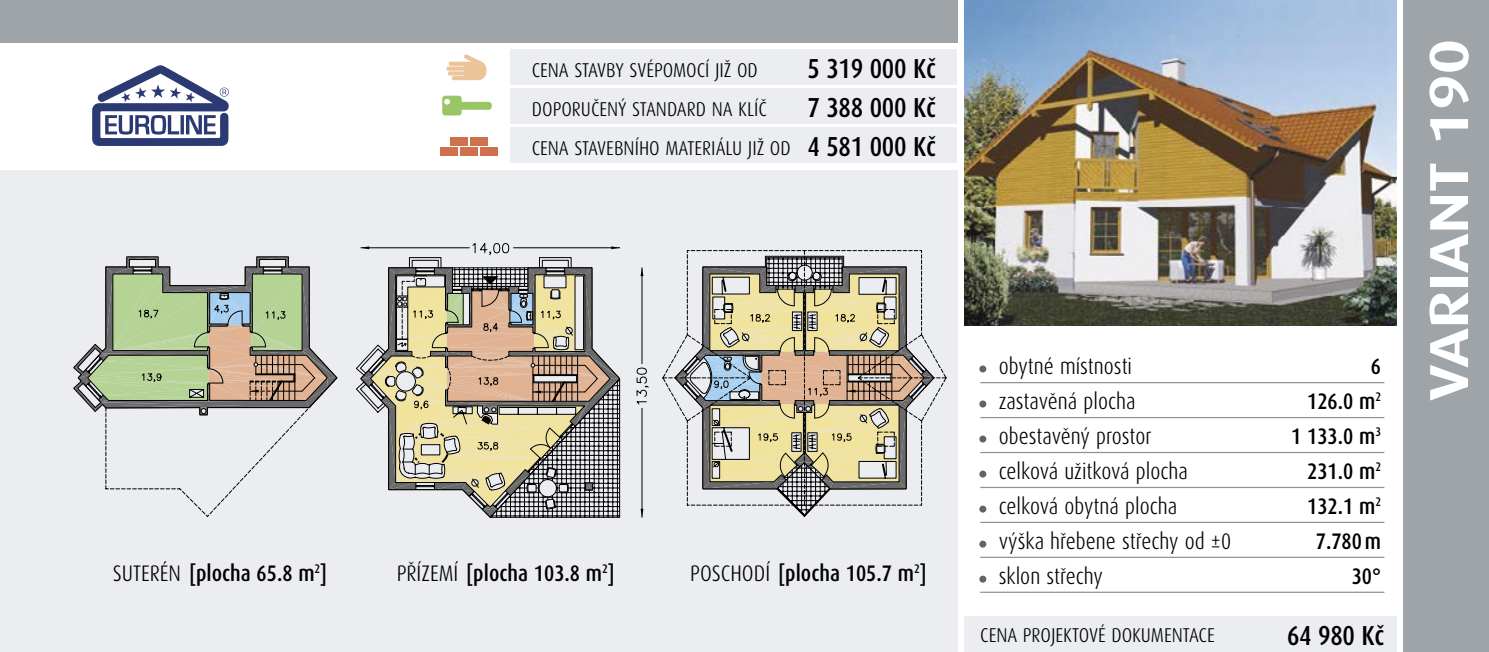
<style>
.page{position:relative;width:1489px;height:652px;background:#fff}
.page>*{position:absolute;margin:0;border:0;box-sizing:border-box;transform-origin:0 0}
.t1{font:300 75px "Dax Condensed";color:#636363}
.t2{font:700 55px "Dax Wide";color:#fff}
.t3{font:500 27.5px/39px "Dax Condensed";letter-spacing:-.01em;color:#000;text-align:justify}
.t4{font:300 22.5px/35px "Dax Condensed";color:#000}
.t5{font:500 22.5px/35px "Dax Condensed";color:#000;text-align:right}
.t6{font:300 20px/39px "Dax Condensed";color:#000}
.t7{font:500 12.5px "Dax Condensed";color:#000}
.s1{font-weight:300}
</style>
<div class="page">
<div style="left:0;top:0;width:957px;height:43px;background:#9fa4a9"></div>
<div style="left:0;top:170px;width:957px;height:482px;background:#ebedf1"></div>
<hr style="left:980px;top:382px;width:404px;height:1px;background:#939393">
<hr style="left:980px;top:417px;width:404px;height:1px;background:#939393">
<hr style="left:980px;top:452px;width:404px;height:1px;background:#939393">
<hr style="left:980px;top:487px;width:404px;height:1px;background:#939393">
<hr style="left:980px;top:522px;width:404px;height:1px;background:#939393">
<hr style="left:980px;top:557px;width:404px;height:1px;background:#939393">
<hr style="left:980px;top:592px;width:404px;height:1px;background:#939393">
<svg style="left:92px;top:65px;width:137px;height:81px"></svg>
<img style="left:964px;top:0;width:432px;height:326px">
<div style="left:1403px;top:0;width:85px;height:652px;background:#9fa4a9"></div>
<div style="left:510px;top:50px;width:447px;height:35px;background:#ebedf1"></div>
<div style="left:510px;top:89px;width:447px;height:35px;background:#ebedf1"></div>
<div style="left:510px;top:128px;width:447px;height:35px;background:#ebedf1"></div>
<div style="left:964px;top:616px;width:432px;height:36px;background:#ebedf1"></div>
<svg style="left:442px;top:96px;width:49px;height:20px"></svg>
<div style="left:450px;top:137px;width:18px;height:9px;background:#d0704f"></div>
<div style="left:470px;top:137px;width:18px;height:9px;background:#d0704f"></div>
<div style="left:440px;top:147px;width:18px;height:9px;background:#d0704f"></div>
<div style="left:460px;top:147px;width:18px;height:9px;background:#d0704f"></div>
<div style="left:480px;top:147px;width:17px;height:9px;background:#d0704f"></div>
<svg style="left:446px;top:54px;width:40px;height:26px"></svg>
<svg style="left:105px;top:415px;width:198px;height:102px"></svg>
<svg style="left:73px;top:256px;width:264px;height:159px"></svg>
<svg style="left:472px;top:243px;width:177px;height:275px"></svg>
<svg style="left:640px;top:268px;width:3px;height:8px"></svg>
<svg style="left:360px;top:247px;width:260px;height:10px"></svg>
<svg style="left:356px;top:257px;width:264px;height:261px"></svg>
<svg style="left:662px;top:251px;width:284px;height:266px"></svg>
<hr style="left:810px;top:268px;width:32px;height:1px;background:#000">
<hr style="left:766px;top:268px;width:32px;height:1px;background:#000">
<hr style="left:766px;top:263px;width:76px;height:1px;background:#000">
<hr style="left:766px;top:259px;width:76px;height:1px;background:#000">
<p class="t5" style="left:113px;top:556px;width:216px"><span class="s1">SUTERÉN</span> [plocha 65.8 m ]</p>
<p class="t7" style="left:314px;top:562px;width:7px">2</p>
<p class="t6" style="left:531px;top:51px;width:260px">CENA STAVBY SVÉPOMOCÍ JIŽ OD<br>DOPORUČENÝ STANDARD NA KLÍČ<br>CENA STAVEBNÍHO MATERIÁLU JIŽ OD</p>
<p class="t3" style="left:807px;top:49px;width:130px">5 319 000 Kč 7 388 000 Kč 4 581 000 Kč</p>
<p class="t5" style="left:397px;top:556px;width:219px"><span class="s1">PŘÍZEMÍ</span> [plocha 103.8 m ]</p>
<p class="t7" style="left:602px;top:562px;width:7px">2</p>
<p class="t5" style="left:690px;top:556px;width:238px"><span class="s1">POSCHODÍ</span> [plocha 105.7 m<sup>2</sup>]</p>
<h1 class="t1" style="left:974px;top:305px;width:17px">.</h1>
<h1 class="t1" style="left:974px;top:340px;width:17px">.</h1>
<h1 class="t1" style="left:974px;top:375px;width:17px">.</h1>
<h1 class="t1" style="left:974px;top:410px;width:17px">.</h1>
<h1 class="t1" style="left:974px;top:445px;width:17px">.</h1>
<h1 class="t1" style="left:974px;top:480px;width:17px">.</h1>
<h1 class="t1" style="left:974px;top:515px;width:17px">.</h1>
<p class="t4" style="left:998px;top:349px;width:234px">obytné místnosti<br>zastavěná plocha obestavěný prostor<br>celková užitková plocha celková obytná plocha<br>výška hřebene střechy od ±0 sklon střechy</p>
<p class="t5" style="left:1291px;top:349px;width:91px">6<br>126.0 m<sup>2<br></sup>1 133.0 m<sup>3<br></sup>231.0 m<sup>2<br></sup>132.1 m<sup>2<br></sup>7.780m<br>30°</p>
<p class="t6" style="left:980px;top:616px;width:236px">CENA PROJEKTOVÉ DOKUMENTACE</p>
<p class="t3" style="left:1286px;top:616px;width:99px">64 980 Kč</p>
<h2 class="t2" style="left:1417px;top:401px;width:364px;rotate:-90deg">VARIANT 190</h2>
<h2 class="t2" style="left:1417px;top:331px;width:258px;rotate:-90deg">xxxxx 00</h2>
</div>
